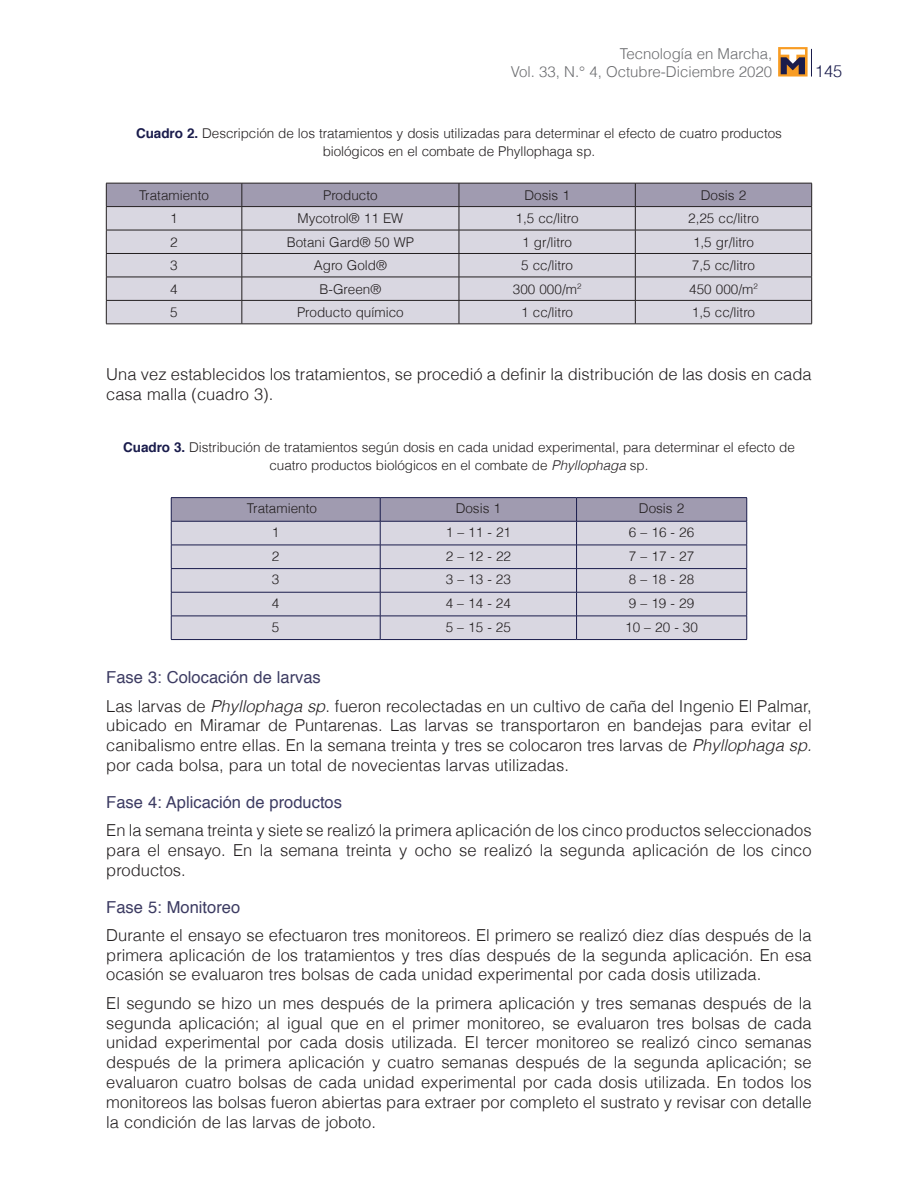
<style>
.page{position:relative;width:918px;height:1188px;background:#fff}
.page>*{position:absolute;margin:0;border:0;box-sizing:border-box;transform-origin:0 0}
.t1{font:300 16.5px/19.8px "Helvetica";color:#231f20;text-align:justify}
.t2{font:16.5px "Helvetica";color:#3c3b62}
.t3{font:300 16.5px "Helvetica";color:#1a1c4c}
.t4{font:300 15px/18px "Helvetica";color:#6c6d70;text-align:right}
.t5{font:300 13.5px/18px "Helvetica";letter-spacing:-.005em;color:#231f20;text-align:center}
.s1{font-weight:700;color:#1a1c4c}
.s2{font-style:italic}
.s3{font-weight:400;color:#3c3b62}
</style>
<div class="page">
<svg style="left:811px;top:49px;width:1px;height:28px"></svg>
<svg style="left:778px;top:47px;width:30px;height:30px"></svg>
<svg style="left:781px;top:49px;width:24px;height:25px"></svg>
<svg style="left:106px;top:183px;width:706px;height:141px;background:#c6c4cf"></svg>
<hr style="left:106px;top:324px;width:136px;height:1px;background:#231f20">
<hr style="left:242px;top:324px;width:217px;height:1px;background:#231f20">
<hr style="left:459px;top:324px;width:176px;height:1px;background:#231f20">
<hr style="left:635px;top:324px;width:177px;height:1px;background:#231f20">
<hr style="left:171px;top:497px;width:209px;height:1px;background:#1a1c4c">
<hr style="left:380px;top:497px;width:197px;height:1px;background:#1a1c4c">
<hr style="left:577px;top:497px;width:170px;height:1px;background:#1a1c4c">
<svg style="left:171px;top:498px;width:576px;height:141px;background:#c7c5d2"></svg>
<hr style="left:171px;top:639px;width:209px;height:1px;background:#1a1c4c">
<hr style="left:380px;top:639px;width:197px;height:1px;background:#1a1c4c">
<hr style="left:577px;top:639px;width:170px;height:1px;background:#1a1c4c">
<p class="t4" style="left:511px;top:44px;width:263px">Tecnología en Marcha,<br>Vol. 33, N.° 4, Octubre-Diciembre 2020</p>
<p class="t5" style="left:136px;top:123px;width:647px"><span class="s1">Cuadro 2.</span> Descripción de los tratamientos y dosis utilizadas para determinar el efecto de cuatro productos biológicos en el combate de Phyllophaga sp.</p>
<p class="t5" style="left:139px;top:185px;width:72px">Tratamiento</p>
<p class="t5" style="left:323px;top:185px;width:56px">Producto</p>
<p class="t5" style="left:524px;top:185px;width:47px">Dosis 1</p>
<p class="t5" style="left:701px;top:185px;width:47px">Dosis 2</p>
<p class="t5" style="left:170px;top:209px;width:9px">1</p>
<p class="t5" style="left:297px;top:209px;width:107px">Mycotrol® 11 EW</p>
<p class="t5" style="left:516px;top:209px;width:65px">1,5 cc/litro</p>
<p class="t5" style="left:688px;top:209px;width:72px">2,25 cc/litro</p>
<p class="t5" style="left:170px;top:232px;width:9px">2</p>
<p class="t5" style="left:287px;top:232px;width:129px">Botani Gard® 50 WP</p>
<p class="t5" style="left:522px;top:232px;width:51px">1 gr/litro</p>
<p class="t5" style="left:693px;top:232px;width:62px">1,5 gr/litro</p>
<p class="t5" style="left:170px;top:256px;width:9px">3</p>
<p class="t5" style="left:314px;top:256px;width:75px">Agro Gold®</p>
<p class="t5" style="left:521px;top:256px;width:53px">5 cc/litro</p>
<p class="t5" style="left:692px;top:256px;width:65px">7,5 cc/litro</p>
<p class="t5" style="left:170px;top:279px;width:9px">4</p>
<p class="t5" style="left:320px;top:279px;width:63px">B-Green®</p>
<p class="t5" style="left:513px;top:279px;width:70px">300 000/m<sup>2</sup></p>
<p class="t5" style="left:689px;top:279px;width:70px">450 000/m<sup>2</sup></p>
<p class="t5" style="left:170px;top:303px;width:9px">5</p>
<p class="t5" style="left:297px;top:303px;width:108px">Producto químico</p>
<p class="t5" style="left:521px;top:303px;width:53px">1 cc/litro</p>
<p class="t5" style="left:692px;top:303px;width:65px">1,5 cc/litro</p>
<p class="t3" style="left:815px;top:57px;width:29px">145</p>
<p class="t1" style="left:106px;top:364px;width:707px">Una vez establecidos los tratamientos, se procedió a definir la distribución de las dosis en cada casa malla (cuadro 3).</p>
<p class="t5" style="left:123px;top:438px;width:673px"><span class="s1">Cuadro 3.</span> Distribución de tratamientos según dosis en cada unidad experimental, para determinar el efecto de cuatro productos biológicos en el combate de <span class="s2">Phyllophaga</span> sp.</p>
<p class="t5" style="left:247px;top:499px;width:72px">Tratamiento</p>
<p class="t5" style="left:456px;top:499px;width:47px">Dosis 1</p>
<p class="t5" style="left:639px;top:499px;width:47px">Dosis 2</p>
<p class="t5" style="left:272px;top:522px;width:9px">1</p>
<p class="t5" style="left:446px;top:522px;width:67px">1 – 11 - 21</p>
<p class="t5" style="left:629px;top:522px;width:67px">6 – 16 - 26</p>
<p class="t5" style="left:272px;top:546px;width:9px">2</p>
<p class="t5" style="left:446px;top:546px;width:67px">2 – 12 - 22</p>
<p class="t5" style="left:629px;top:546px;width:67px">7 – 17 - 27</p>
<p class="t5" style="left:272px;top:570px;width:9px">3</p>
<p class="t5" style="left:446px;top:570px;width:67px">3 – 13 - 23</p>
<p class="t5" style="left:629px;top:570px;width:67px">8 – 18 - 28</p>
<p class="t5" style="left:272px;top:593px;width:9px">4</p>
<p class="t5" style="left:446px;top:593px;width:67px">4 – 14 - 24</p>
<p class="t5" style="left:629px;top:593px;width:67px">9 – 19 - 29</p>
<p class="t5" style="left:272px;top:617px;width:9px">5</p>
<p class="t5" style="left:446px;top:617px;width:67px">5 – 15 - 25</p>
<p class="t5" style="left:625px;top:617px;width:74px">10 – 20 - 30</p>
<p class="t1" style="left:106px;top:663px;width:707px;line-height:28.3px"><span class="s3">Fase 3: Colocación de larvas<br></span>Las larvas de <span class="s2">Phyllophaga sp</span>. fueron recolectadas en un cultivo de caña del Ingenio El Palmar,</p>
<p class="t1" style="left:106px;top:715px;width:707px">ubicado en Miramar de Puntarenas. Las larvas se transportaron en bandejas para evitar el canibalismo entre ellas. En la semana treinta y tres se colocaron tres larvas de <span class="s2">Phyllophaga sp. </span>por cada bolsa, para un total de novecientas larvas utilizadas.</p>
<p class="t2" style="left:106px;top:789px;width:237px">Fase 4: Aplicación de productos</p>
<p class="t1" style="left:106px;top:820px;width:707px">En la semana treinta y siete se realizó la primera aplicación de los cinco productos seleccionados para el ensayo. En la semana treinta y ocho se realizó la segunda aplicación de los cinco productos.</p>
<p class="t2" style="left:106px;top:894px;width:135px">Fase 5: Monitoreo</p>
<p class="t1" style="left:106px;top:924px;width:707px">Durante el ensayo se efectuaron tres monitoreos. El primero se realizó diez días después de la primera aplicación de los tratamientos y tres días después de la segunda aplicación. En esa ocasión se evaluaron tres bolsas de cada unidad experimental por cada dosis utilizada.</p>
<p class="t1" style="left:106px;top:992px;width:707px">El segundo se hizo un mes después de la primera aplicación y tres semanas después de la segunda aplicación; al igual que en el primer monitoreo, se evaluaron tres bolsas de cada unidad experimental por cada dosis utilizada. El tercer monitoreo se realizó cinco semanas después de la primera aplicación y cuatro semanas después de la segunda aplicación; se evaluaron cuatro bolsas de cada unidad experimental por cada dosis utilizada. En todos los monitoreos las bolsas fueron abiertas para extraer por completo el sustrato y revisar con detalle la condición de las larvas de joboto.</p>
</div>
